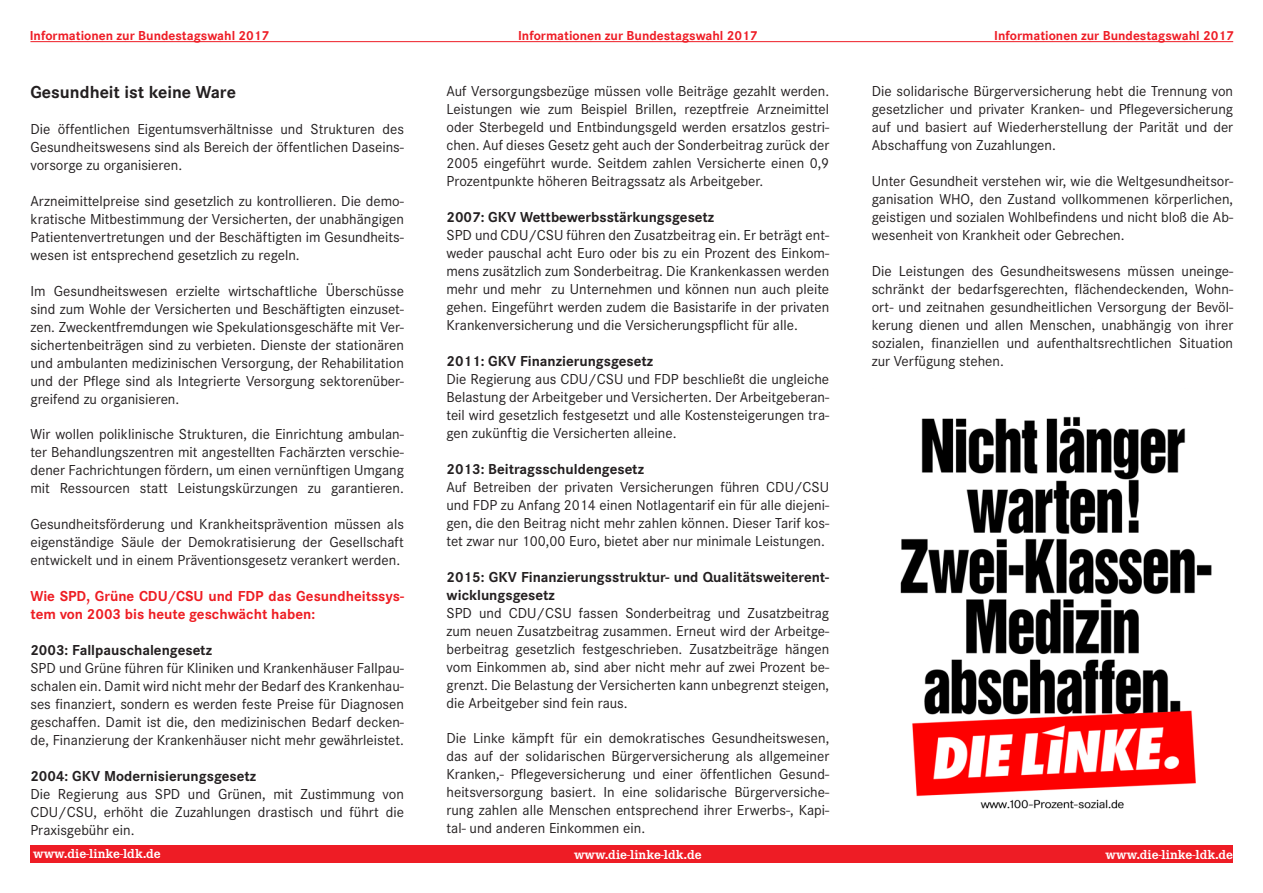
<style>
.page{position:relative;width:1263px;height:893px;background:#fff}
.page>*{position:absolute;margin:0;border:0;box-sizing:border-box;transform-origin:0 0}
.t1{font:700 18px "Corporate S";color:#231f20}
.t2{font:15px/18px "Corporate S";color:#231f20;text-align:justify}
.t3{font:700 15px/18px "Corporate S";color:#231f20}
.t4{font:700 15px/18px "Corporate S";color:#ee1d23}
.t5{font:700 13.5px "Corporate S";color:#ee1c25}
.t6{font:700 13.5px "Corporate E";color:#fff}
</style>
<div class="page">
<hr style="left:30px;top:41px;width:1203px;height:1px;background:#ee1c25">
<div style="left:31px;top:845px;width:1202px;height:17px;background:#ee1c25"></div>
<img style="left:900px;top:416px;width:312px;height:393px">
<p class="t5" style="left:30px;top:27px;width:241px">Informationen zur Bundestagswahl 2017</p>
<p class="t5" style="left:518px;top:27px;width:241px">Informationen zur Bundestagswahl 2017</p>
<p class="t5" style="left:994px;top:27px;width:241px">Informationen zur Bundestagswahl 2017</p>
<p class="t1" style="left:30px;top:82px;width:207px">Gesundheit ist keine Ware</p>
<p class="t2" style="left:30px;top:120px;width:375px">Die öffentlichen Eigentumsverhältnisse und Strukturen des Gesundheitswesens sind als Bereich der öffentlichen Daseins&shy;vorsorge zu organisieren.</p>
<p class="t2" style="left:30px;top:192px;width:375px">Arzneimittelpreise sind gesetzlich zu kontrollieren. Die demo&shy;kratische Mitbestimmung der Versicherten, der unabhängigen Patientenvertretungen und der Beschäftigten im Gesundheits&shy;wesen ist entsprechend gesetzlich zu regeln.</p>
<p class="t2" style="left:30px;top:282px;width:375px">Im Gesundheitswesen erzielte wirtschaftliche Überschüsse sind zum Wohle der Versicherten und Beschäftigten einzuset&shy;zen. Zweckentfremdungen wie Spekulationsgeschäfte mit Ver&shy;sichertenbeiträgen sind zu verbieten. Dienste der stationären und ambulanten medizinischen Versorgung, der Rehabilitation und der Pflege sind als Integrierte Versorgung sektorenüber&shy;greifend zu organisieren.</p>
<p class="t2" style="left:30px;top:425px;width:375px">Wir wollen poliklinische Strukturen, die Einrichtung ambulan&shy;ter Behandlungszentren mit angestellten Fachärzten verschie&shy;dener Fachrichtungen fördern, um einen vernünftigen Umgang mit Ressourcen statt Leistungskürzungen zu garantieren.</p>
<p class="t2" style="left:30px;top:515px;width:375px">Gesundheitsförderung und Krankheitsprävention müssen als eigenständige Säule der Demokratisierung der Gesellschaft entwickelt und in einem Präventionsgesetz verankert werden.</p>
<p class="t4" style="left:30px;top:587px;width:375px">Wie SPD, Grüne CDU/CSU und FDP das Gesundheitssys&shy;tem von 2003 bis heute geschwächt haben:</p>
<p class="t3" style="left:30px;top:641px;width:183px">2003: Fallpauschalengesetz</p>
<p class="t2" style="left:30px;top:659px;width:375px">SPD und Grüne führen für Kliniken und Krankenhäuser Fallpau&shy;schalen ein. Damit wird nicht mehr der Bedarf des Krankenhau&shy;ses finanziert, sondern es werden feste Preise für Diagnosen geschaffen. Damit ist die, den medizinischen Bedarf decken&shy;de, Finanzierung der Krankenhäuser nicht mehr gewährleistet.</p>
<p class="t3" style="left:30px;top:767px;width:227px">2004: GKV Modernisierungsgesetz</p>
<p class="t2" style="left:30px;top:785px;width:375px">Die Regierung aus SPD und Grünen, mit Zustimmung von CDU/CSU, erhöht die Zuzahlungen drastisch und führt die Praxisgebühr ein.</p>
<p class="t6" style="left:33px;top:846px;width:129px">www.die-linke-ldk.de</p>
<p class="t6" style="left:574px;top:847px;width:129px">www.die-linke-ldk.de</p>
<p class="t6" style="left:1105px;top:847px;width:129px">www.die-linke-ldk.de</p>
<p class="t2" style="left:446px;top:82px;width:384px">Auf Versorgungsbezüge müssen volle Beiträge gezahlt werden.<br>Leistungen wie zum Beispiel Brillen, rezeptfreie Arzneimittel oder Sterbegeld und Entbindungsgeld werden ersatzlos gestri&shy;chen. Auf dieses Gesetz geht auch der Sonderbeitrag zurück der 2005 eingeführt wurde. Seitdem zahlen Versicherte einen 0,9<br>Prozentpunkte höheren Beitragssatz als Arbeitgeber.</p>
<p class="t3" style="left:446px;top:209px;width:269px">2007: GKV Wettbewerbsstärkungsgesetz</p>
<p class="t2" style="left:446px;top:226px;width:384px">SPD und CDU/CSU führen den Zusatzbeitrag ein. Er beträgt ent&shy;weder pauschal acht Euro oder bis zu ein Prozent des Einkom&shy;mens zusätzlich zum Sonderbeitrag. Die Krankenkassen werden mehr und mehr zu Unternehmen und können nun auch pleite gehen. Eingeführt werden zudem die Basistarife in der privaten Krankenversicherung und die Versicherungspflicht für alle.</p>
<p class="t3" style="left:446px;top:353px;width:208px">2011: GKV Finanzierungsgesetz</p>
<p class="t2" style="left:446px;top:370px;width:384px">Die Regierung aus CDU/CSU und FDP beschließt die ungleiche Belastung der Arbeitgeber und Versicherten. Der Arbeitgeberan&shy;teil wird gesetzlich festgesetzt und alle Kostensteigerungen tra&shy;gen zukünftig die Versicherten alleine.</p>
<p class="t3" style="left:446px;top:461px;width:199px">2013: Beitragsschuldengesetz</p>
<p class="t2" style="left:446px;top:478px;width:384px">Auf Betreiben der privaten Versicherungen führen CDU/CSU und FDP zu Anfang 2014 einen Notlagentarif ein für alle diejeni&shy;gen, die den Beitrag nicht mehr zahlen können. Dieser Tarif kos&shy;tet zwar nur 100,00 Euro, bietet aber nur minimale Leistungen.</p>
<p class="t3" style="left:446px;top:569px;width:384px">2015: GKV Finanzierungsstruktur- und Qualitätsweiterent&shy;wicklungsgesetz</p>
<p class="t2" style="left:446px;top:604px;width:384px">SPD und CDU/CSU fassen Sonderbeitrag und Zusatzbeitrag zum neuen Zusatzbeitrag zusammen. Erneut wird der Arbeitge&shy;berbeitrag gesetzlich festgeschrieben. Zusatzbeiträge hängen vom Einkommen ab, sind aber nicht mehr auf zwei Prozent be&shy;grenzt. Die Belastung der Versicherten kann unbegrenzt steigen, die Arbeitgeber sind fein raus.</p>
<p class="t2" style="left:446px;top:729px;width:384px">Die Linke kämpft für ein demokratisches Gesundheitswesen, das auf der solidarischen Bürgerversicherung als allgemeiner Kranken,- Pflegeversicherung und einer öffentlichen Gesund&shy;heitsversorgung basiert. In eine solidarische Bürgerversiche&shy;rung zahlen alle Menschen entsprechend ihrer Erwerbs-, Kapi&shy;tal- und anderen Einkommen ein.</p>
<p class="t2" style="left:872px;top:82px;width:363px">Die solidarische Bürgerversicherung hebt die Trennung von gesetzlicher und privater Kranken- und Pflegeversicherung auf und basiert auf Wiederherstellung der Parität und der Abschaffung von Zuzahlungen.</p>
<p class="t2" style="left:872px;top:172px;width:363px">Unter Gesundheit verstehen wir, wie die Weltgesundheitsor&shy;ganisation WHO, den Zustand vollkommenen körperlichen, geistigen und sozialen Wohlbefindens und nicht bloß die Ab&shy;wesenheit von Krankheit oder Gebrechen.</p>
<p class="t2" style="left:872px;top:262px;width:363px">Die Leistungen des Gesundheitswesens müssen uneinge&shy;schränkt der bedarfsgerechten, flächendeckenden, Wohn&shy;ort- und zeitnahen gesundheitlichen Versorgung der Bevöl&shy;kerung dienen und allen Menschen, unabhängig von ihrer sozialen, finanziellen und aufenthaltsrechtlichen Situation zur Verfügung stehen.</p>
</div>
